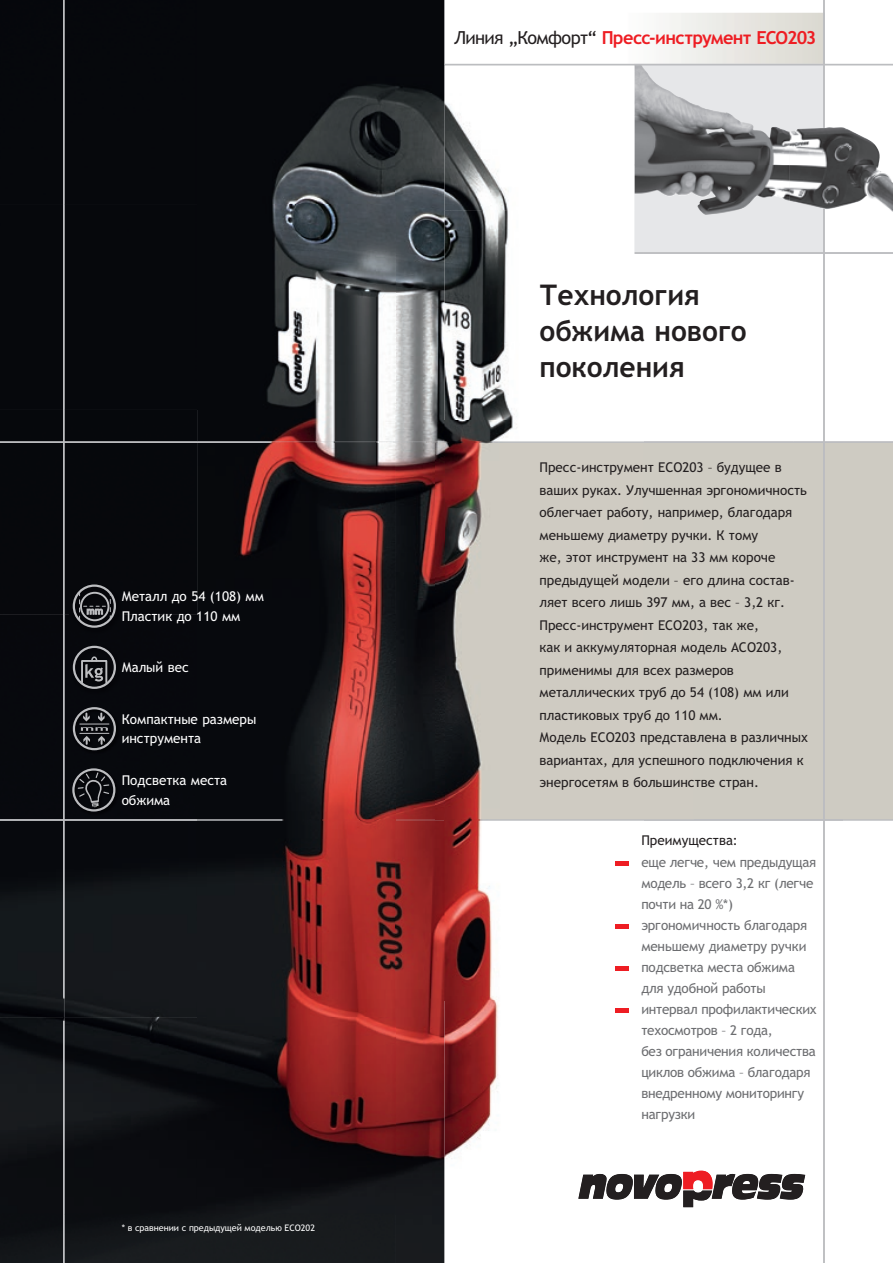
<style>
.page{position:relative;width:893px;height:1263px;background:#fff}
.page>*{position:absolute;margin:0;border:0;box-sizing:border-box;transform-origin:0 0}
.t1{font:700 28.5px/36px "Trebuchet";color:#231f20}
.t2{font:700 18px "Trebuchet";letter-spacing:-.04em;color:#ee1d23}
.t3{font:13.5px/22.5px "Trebuchet";color:#231f20}
.t4{font:13.5px/21px "Trebuchet";letter-spacing:-.015em;color:#6c6d70}
.t5{font:13.5px/19.5px "Trebuchet";color:#fff}
.t6{font:9px "Trebuchet";color:#fff}
.s1{font-weight:400;color:#231f20}
</style>
<div class="page">
<img style="left:444px;top:0;width:191px;height:441px">
<img style="left:0;top:819px;width:893px;height:444px">
<img style="left:574px;top:13px;width:249px;height:51px">
<div style="left:444px;top:443px;width:449px;height:376px;background:#cecbc2"></div>
<img style="left:0;top:0;width:444px;height:819px">
<img style="left:578px;top:1174px;width:77px;height:26px">
<img style="left:713px;top:1174px;width:19px;height:25px">
<img style="left:782px;top:1174px;width:23px;height:26px">
<img style="left:759px;top:1174px;width:23px;height:26px">
<img style="left:655px;top:1174px;width:27px;height:26px">
<img style="left:732px;top:1174px;width:27px;height:26px">
<img style="left:683px;top:1170px;width:30px;height:37px">
<img style="left:0;top:441px;width:893px;height:2px">
<img style="left:63px;top:0;width:2px;height:1263px">
<hr style="left:823px;top:0;width:2px;height:1263px;background:#bfc0c3">
<img style="left:635px;top:115px;width:155px;height:100px">
<img style="left:789px;top:165px;width:104px;height:48px">
<img style="left:789px;top:127px;width:91px;height:38px">
<img style="left:635px;top:65px;width:97px;height:50px">
<img style="left:444px;top:64px;width:449px;height:1px">
<img style="left:70px;top:581px;width:52px;height:53px">
<svg style="left:79px;top:591px;width:32px;height:32px"></svg>
<div style="left:73px;top:584px;width:43px;height:44px;border:2px solid #bcbdc0;border-radius:50%"></div>
<hr style="left:616px;top:861px;width:13px;height:4px;background:#ee1d23">
<hr style="left:616px;top:924px;width:13px;height:4px;background:#ee1d23">
<hr style="left:616px;top:966px;width:13px;height:4px;background:#ee1d23">
<hr style="left:616px;top:1008px;width:13px;height:4px;background:#ee1d23">
<img style="left:72px;top:706px;width:48px;height:48px">
<svg style="left:80px;top:713px;width:29px;height:31px"></svg>
<div style="left:73px;top:707px;width:43px;height:43px;border:2px solid #bcbdc0;border-radius:50%"></div>
<img style="left:70px;top:642px;width:52px;height:53px">
<div style="left:81px;top:660px;width:26px;height:23px;border:2px solid #bcbdc0"></div>
<svg style="left:85px;top:656px;width:18px;height:25px"></svg>
<div style="left:73px;top:646px;width:43px;height:43px;border:2px solid #bcbdc0;border-radius:50%"></div>
<img style="left:71px;top:767px;width:48px;height:48px">
<svg style="left:77px;top:771px;width:33px;height:36px"></svg>
<div style="left:72px;top:768px;width:43px;height:43px;border:2px solid #bcbdc0;border-radius:50%"></div>
<p class="t5" style="left:122px;top:586px;width:144px">Металл до 54 (108) мм<br>Пластик до 110 мм</p>
<p class="t5" style="left:122px;top:657px;width:69px">Малый вес</p>
<p class="t5" style="left:122px;top:709px;width:136px">Компактные размеры инструмента</p>
<p class="t5" style="left:122px;top:770px;width:107px">Подсветка места обжима</p>
<p class="t6" style="left:122px;top:1223px;width:195px">* в сравнении с предыдущей моделью ЕCO202</p>
<h2 class="t2" style="left:454px;top:27px;width:364px"><span class="s1">Линия „Комфорт“</span> Пресс-инструмент ECO203</h2>
<h1 class="t1" style="left:539px;top:277px;width:209px">Технология обжима нового поколения</h1>
<p class="t3" style="left:539px;top:456px;width:270px">Пресс-инструмент ЕCO203 – будущее в ваших руках. Улучшенная эргономичность облегчает работу, например, благодаря меньшему диаметру ручки. К тому<br>же, этот инструмент на 33 мм короче предыдущей модели – его длина состав&shy;ляет всего лишь 397 мм, а вес – 3,2 кг.<br>Пресс-инструмент ECO203, так же,<br>как и аккумуляторная модель ACO203, применимы для всех размеров металлических труб до 54 (108) мм или пластиковых труб до 110 мм.<br>Модель ЕСО203 представлена в различных вариантах, для успешного подключения к энергосетям в большинстве стран.</p>
<p class="t3" style="left:641px;top:828px;width:98px">Преимущества:</p>
<p class="t4" style="left:641px;top:852px;width:177px">еще легче, чем предыдущая модель – всего 3,2 кг (легче почти на 20 %*) эргономичность благодаря меньшему диаметру ручки подсветка места обжима для удобной работы интервал профилактических техосмотров – 2 года,<br>без ограничения количества циклов обжима – благодаря внедренному мониторингу нагрузки</p>
</div>
